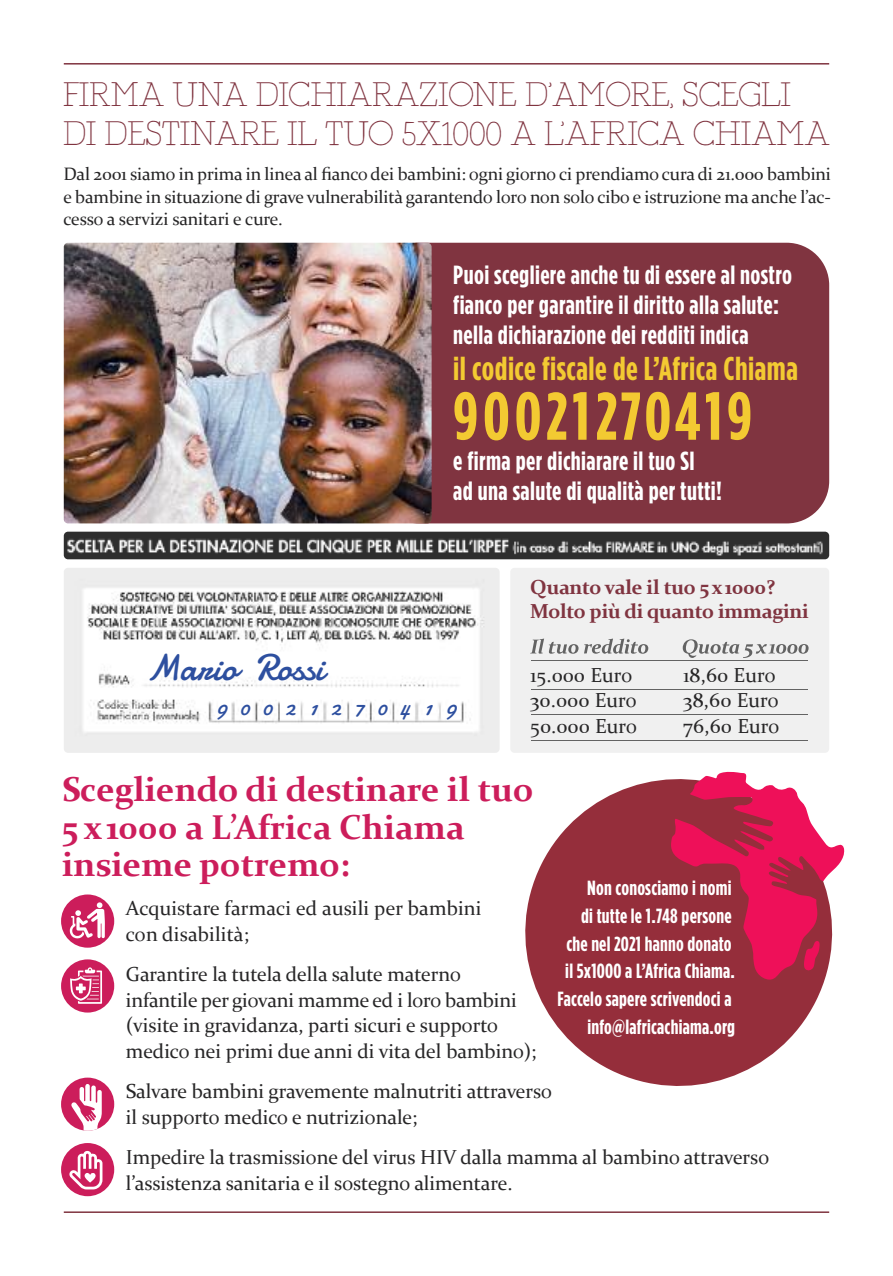
<style>
.page{position:relative;width:893px;height:1276px;background:#fff}
.page>*{position:absolute;margin:0;border:0;box-sizing:border-box;transform-origin:0 0}
.t1{font:700 67.5px "Gotham Condensed";letter-spacing:.07em;color:#f3ca32}
.t2{font:37.5px "Damion";color:#2d4f9f}
.t3{font:700 34.5px/37.5px "Constantia";color:#cc1d5b}
.t4{font:33.75px/39px "Fragment Core Rom";color:#803440}
.t5{font:700 33px "Gotham Condensed";letter-spacing:.015em;color:#f3ca32}
.t6{font:700 26.25px/30px "Gotham Condensed";letter-spacing:.015em;color:#fff}
.t7{font:23.4px "Damion";letter-spacing:.54em;color:#2d4f9f}
.t8{font:700 20.4px/27.8px "Gotham Condensed";letter-spacing:.01em;color:#fff;text-align:right}
.t9{font:20.25px/25.5px "Constantia";letter-spacing:-.005em;color:#272627}
.t10{font:700 20.25px/24px "Constantia";letter-spacing:-.015em;color:#803440}
.t11{font:18px/22.5px "Constantia";letter-spacing:-.01em;color:#272627;text-align:justify}
</style>
<div class="page">
<div style="left:376px;top:243px;width:453px;height:280px;background:#803440;border-radius:43px"></div>
<hr style="left:64px;top:63px;width:765px;height:2px;background:#803440">
<img style="left:64px;top:568px;width:436px;height:185px;border-radius:4px">
<div style="left:510px;top:568px;width:319px;height:185px;background:#f0f0f0;border-radius:4px"></div>
<img style="left:64px;top:531px;width:765px;height:28px;border-radius:4px">
<hr style="left:64px;top:1211px;width:765px;height:2px;background:#803440">
<img style="left:64px;top:243px;width:368px;height:280px;border-radius:4px">
<svg style="left:530px;top:638px;width:80px;height:16px"></svg>
<svg style="left:743px;top:644px;width:66px;height:14px"></svg>
<svg style="left:525px;top:779px;width:320px;height:307px;fill:#952e3b"></svg>
<svg style="left:671px;top:771px;width:173px;height:209px"></svg>
<div style="left:61px;top:894px;width:53px;height:53px;background:#cc1d5b;border-radius:50%"></div>
<svg style="left:70px;top:902px;width:35px;height:36px"></svg>
<div style="left:61px;top:959px;width:53px;height:53px;background:#cc1d5b;border-radius:50%"></div>
<svg style="left:70px;top:967px;width:32px;height:36px"></svg>
<div style="left:61px;top:1077px;width:53px;height:53px;background:#cc1d5b;border-radius:50%"></div>
<svg style="left:71px;top:1084px;width:31px;height:46px"></svg>
<div style="left:61px;top:1143px;width:53px;height:53px;background:#cc1d5b;border-radius:50%"></div>
<svg style="left:69px;top:1151px;width:33px;height:38px"></svg>
<hr style="left:531px;top:660px;width:277px;height:1px;background:#636363">
<hr style="left:531px;top:689px;width:277px;height:1px;background:#636363">
<hr style="left:531px;top:714px;width:277px;height:1px;background:#636363">
<hr style="left:531px;top:740px;width:277px;height:1px;background:#636363">
<h3 class="t4" style="left:63px;top:79px;width:768px">FIRMA UNA DICHIARAZIONE D’AMORE, SCEGLI<br>DI DESTINARE IL TUO 5X1000 A L’AFRICA CHIAMA</h3>
<p class="t11" style="left:63px;top:164px;width:769px">Dal 2001 siamo in prima in linea al fianco dei bambini: ogni giorno ci prendiamo cura di 21.000 bambini e bambine in situazione di grave vulnerabilità garantendo loro non solo cibo e istruzione ma anche l’ac&shy;cesso a servizi sanitari e cure.</p>
<p class="t6" style="left:453px;top:260px;width:340px">Puoi scegliere anche tu di essere al nostro fianco per garantire il diritto alla salute: nella dichiarazione dei redditi indica</p>
<h3 class="t5" style="left:453px;top:349px;width:346px">il codice fiscale de L’Africa Chiama</h3>
<h1 class="t1" style="left:453px;top:377px;width:300px">90021270419</h1>
<p class="t6" style="left:453px;top:446px;width:270px">e firma per dichiarare il tuo SI<br>ad una salute di qualità per tutti!</p>
<h2 class="t2" style="left:147px;top:642px;width:179px">Mario Rossi</h2>
<p class="t7" style="left:239px;top:691px;width:219px">0021270419</p>
<p class="t7" style="left:216px;top:691px;width:13px">9</p>
<p class="t10" style="left:530px;top:577px;width:280px">Quanto vale il tuo 5x1000?<br>Molto più di quanto immagini</p>
<p class="t9" style="left:530px;top:664px;width:104px">15.000 Euro</p>
<p class="t9" style="left:683px;top:664px;width:94px">18,60 Euro</p>
<p class="t9" style="left:530px;top:689px;width:108px">30.000 Euro</p>
<p class="t9" style="left:683px;top:689px;width:97px">38,60 Euro</p>
<p class="t9" style="left:530px;top:715px;width:109px">50.000 Euro</p>
<p class="t9" style="left:683px;top:715px;width:98px">76,60 Euro</p>
<h3 class="t3" style="left:62px;top:773px;width:473px">Scegliendo di destinare il tuo<br>5 x1000 a L’Africa Chiama insieme potremo:</h3>
<p class="t9" style="left:126px;top:897px;width:357px">Acquistare farmaci ed ausili per bambini con disabilità;</p>
<p class="t9" style="left:126px;top:963px;width:412px">Garantire la tutela della salute materno infantile per giovani mamme ed i loro bambini (visite in gravidanza, parti sicuri e supporto medico nei primi due anni di vita del bambino);</p>
<p class="t9" style="left:126px;top:1080px;width:428px">Salvare bambini gravemente malnutriti attraverso il supporto medico e nutrizionale;</p>
<p class="t9" style="left:126px;top:1146px;width:645px">Impedire la trasmissione del virus HIV dalla mamma al bambino attraverso l’assistenza sanitaria e il sostegno alimentare.</p>
<p class="t8" style="left:558px;top:874px;width:179px">Non conosciamo i nomi<br>di tutte le 1.748 persone<br>che nel 2021 hanno donato il 5x1000 a L’Africa Chiama.<br>Faccelo sapere scrivendoci a info@lafricachiama.org</p>
</div>
